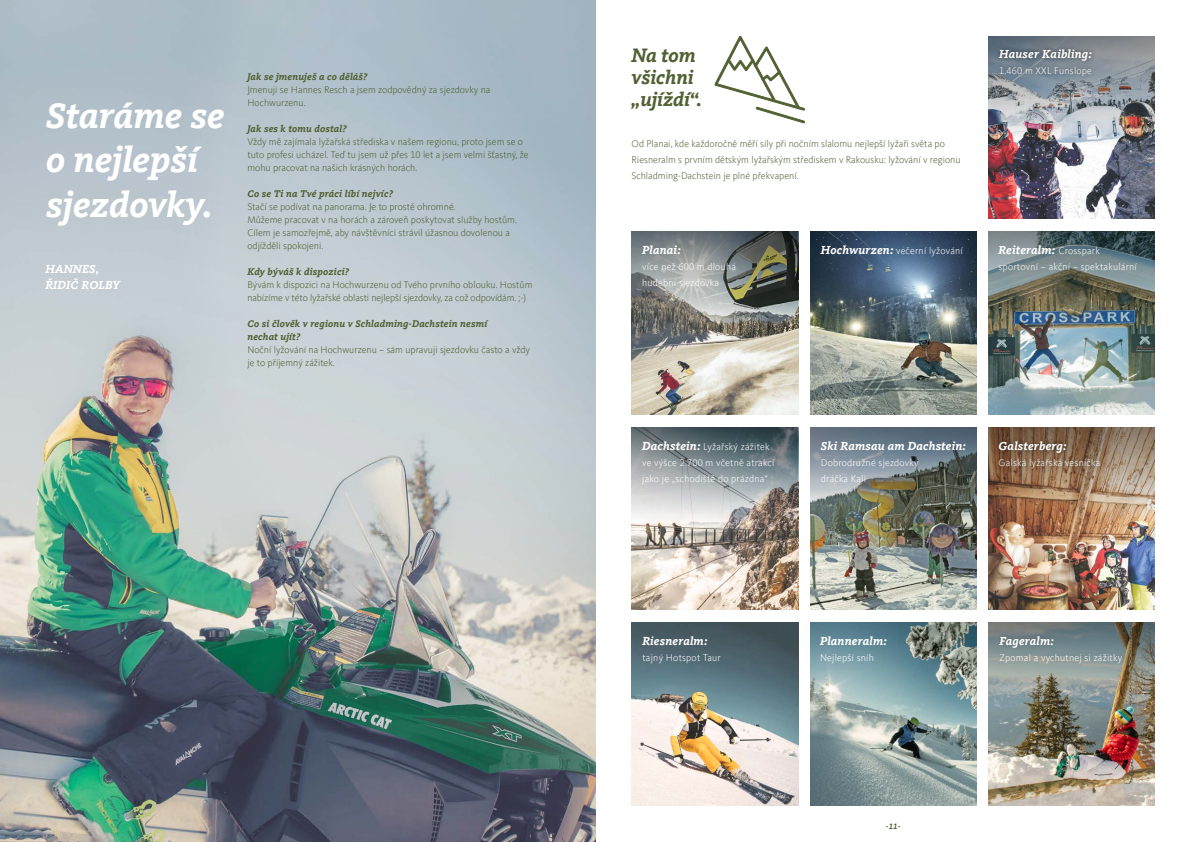
<style>
.page{position:relative;width:1191px;height:842px;background:#fff}
.page>*{position:absolute;margin:0;border:0;box-sizing:border-box;transform-origin:0 0}
.t1{font:italic 700 37.1px/44.5px "Kievit Slab Offc Pro";color:#fff}
.t2{font:italic 700 20px/22px "Kievit Slab Offc Pro";color:#506133}
.t3{font:italic 700 12px/16px "Kievit Slab Offc Pro";letter-spacing:.02em;color:#fff}
.t4{font:300 10px/13px "Kievit Offc Pro";color:#506133}
.t5{font:300 10px/16px "Kievit Offc Pro";letter-spacing:.02em;color:#fff}
.t6{font:italic 700 10px/13px "Kievit Slab Offc Pro";letter-spacing:.02em;color:#506133}
.t7{font:italic 700 8px "Kievit Slab Offc Pro";color:#506133}
.s1{font-family:"Kievit Slab Offc Pro";font-weight:700;font-style:italic;font-size:12px}
.s2{font-family:"Kievit Offc Pro";font-weight:300;font-style:normal;font-size:10px}
</style>
<div class="page">
<img style="left:849px;top:231px;width:127px;height:183px">
<img style="left:988px;top:522px;width:167px;height:88px">
<img style="left:988px;top:427px;width:167px;height:95px">
<img style="left:631px;top:683px;width:167px;height:123px">
<img style="left:988px;top:705px;width:167px;height:101px">
<img style="left:988px;top:146px;width:167px;height:73px">
<img style="left:988px;top:313px;width:167px;height:101px">
<img style="left:849px;top:509px;width:127px;height:101px">
<img style="left:810px;top:622px;width:166px;height:184px">
<img style="left:988px;top:622px;width:167px;height:83px">
<svg style="left:849px;top:427px;width:127px;height:82px;background:#65706f"></svg>
<img style="left:988px;top:36px;width:167px;height:110px">
<svg style="left:988px;top:231px;width:167px;height:82px;background:#66716c"></svg>
<img style="left:0;top:0;width:595px;height:842px">
<img style="left:110px;top:0;width:739px;height:683px">
<svg style="left:714px;top:36px;width:91px;height:88px"></svg>
<div style="left:994px;top:44px;width:102px;height:37px;background:#1a1a18;opacity:.75"></div>
<div style="left:992px;top:435px;width:113px;height:39px;background:#1a1a18;opacity:.75"></div>
<div style="left:999px;top:635px;width:127px;height:32px;background:#1a1a18;opacity:.27"></div>
<h1 class="t1" style="left:46px;top:93px;width:180px">Staráme se o nejlepší sjezdovky.</h1>
<p class="t3" style="left:45px;top:261px;width:76px">HANNES,<br>ŘIDIČ ROLBY</p>
<p class="t6" style="left:247px;top:70px;width:121px">Jak se jmenuješ a co děláš?</p>
<p class="t4" style="left:247px;top:83px;width:245px">Jmenuji se Hannes Resch a jsem zodpovědný za sjezdovky na<br>Hochwurzenu.</p>
<p class="t6" style="left:247px;top:122px;width:101px">Jak ses k tomu dostal?</p>
<p class="t4" style="left:247px;top:135px;width:283px">Vždy mě zajímala lyžařská střediska v našem regionu, proto jsem se o tuto profesi ucházel. Teď tu jsem už přes 10 let a jsem velmi šťastný, že mohu pracovat na našich krásných horách.</p>
<p class="t6" style="left:247px;top:187px;width:147px">Co se Ti na Tvé práci líbí nejvíc?</p>
<p class="t4" style="left:247px;top:200px;width:271px">Stačí se podívat na panorama. Je to prostě ohromné.<br>Můžeme pracovat v na horách a zároveň poskytovat služby hostům.<br>Cílem je samozřejmě, aby návštěvníci strávil úžasnou dovolenou a odjížděli spokojeni.</p>
<p class="t6" style="left:247px;top:265px;width:103px">Kdy býváš k dispozici?</p>
<p class="t4" style="left:247px;top:278px;width:286px">Bývám k dispozici na Hochwurzenu od Tvého prvního oblouku. Hostům nabízíme v této lyžařské oblasti nejlepší sjezdovky, za což odpovídám. ;-)</p>
<p class="t6" style="left:247px;top:317px;width:241px">Co si člověk v regionu v Schladming-Dachstein nesmí nechat ujít?</p>
<p class="t4" style="left:247px;top:343px;width:284px">Noční lyžování na Hochwurzenu – sám upravuji sjezdovku často a vždy je to příjemný zážitek.</p>
<h2 class="t2" style="left:631px;top:44px;width:72px">Na tom všichni „ujíždí“.</h2>
<p class="t3" style="left:999px;top:46px;width:94px">Hauser Kaibling:</p>
<p class="t5" style="left:999px;top:63px;width:94px">1.460 m XXL Funslope</p>
<p class="t4" style="left:631px;top:136px;width:330px;line-height:16px">Od Planai, kde každoročně měří síly při nočním slalomu nejlepší lyžaři světa po<br>Riesneralm s prvním dětským lyžařským střediskem v Rakousku: lyžování v regionu<br>Schladming-Dachstein je plné překvapení.</p>
<p class="t3" style="left:642px;top:242px;width:40px">Planai:</p>
<p class="t5" style="left:821px;top:243px;width:143px"><span class="s1">Hochwurzen:</span> večerní lyžování</p>
<p class="t5" style="left:642px;top:259px;width:95px">více než 600 m dlouhá hudební sjezdovka</p>
<p class="t3" style="left:998px;top:242px;width:103px">Reiteralm: <span class="s2">Crosspark</span></p>
<p class="t5" style="left:998px;top:259px;width:140px">sportovní – akční – spektakulární</p>
<p class="t5" style="left:642px;top:439px;width:134px"><span class="s1">Dachstein:</span> Lyžařský zážitek ve výšce 2.700 m včetně atrakcí jako je „schodiště do prázdna“</p>
<p class="t3" style="left:821px;top:438px;width:147px">Ski Ramsau am Dachstein:</p>
<p class="t5" style="left:821px;top:455px;width:99px">Dobrodružné sjezdovky dráčka Kali</p>
<p class="t3" style="left:998px;top:438px;width:69px">Galsterberg:</p>
<p class="t5" style="left:998px;top:455px;width:103px">Galská lyžařská vesnička</p>
<p class="t3" style="left:642px;top:632px;width:66px">Riesneralm:</p>
<p class="t5" style="left:642px;top:649px;width:80px">tajný Hotspot Taur</p>
<p class="t3" style="left:820px;top:632px;width:68px">Planneralm:</p>
<p class="t5" style="left:820px;top:649px;width:55px">Nejlepší sníh</p>
<p class="t3" style="left:999px;top:632px;width:56px">Fageralm:</p>
<p class="t5" style="left:999px;top:649px;width:124px">Zpomal a vychutnej si zážitky</p>
<p class="t7" style="left:886px;top:821px;width:16px">-11-</p>
</div>
